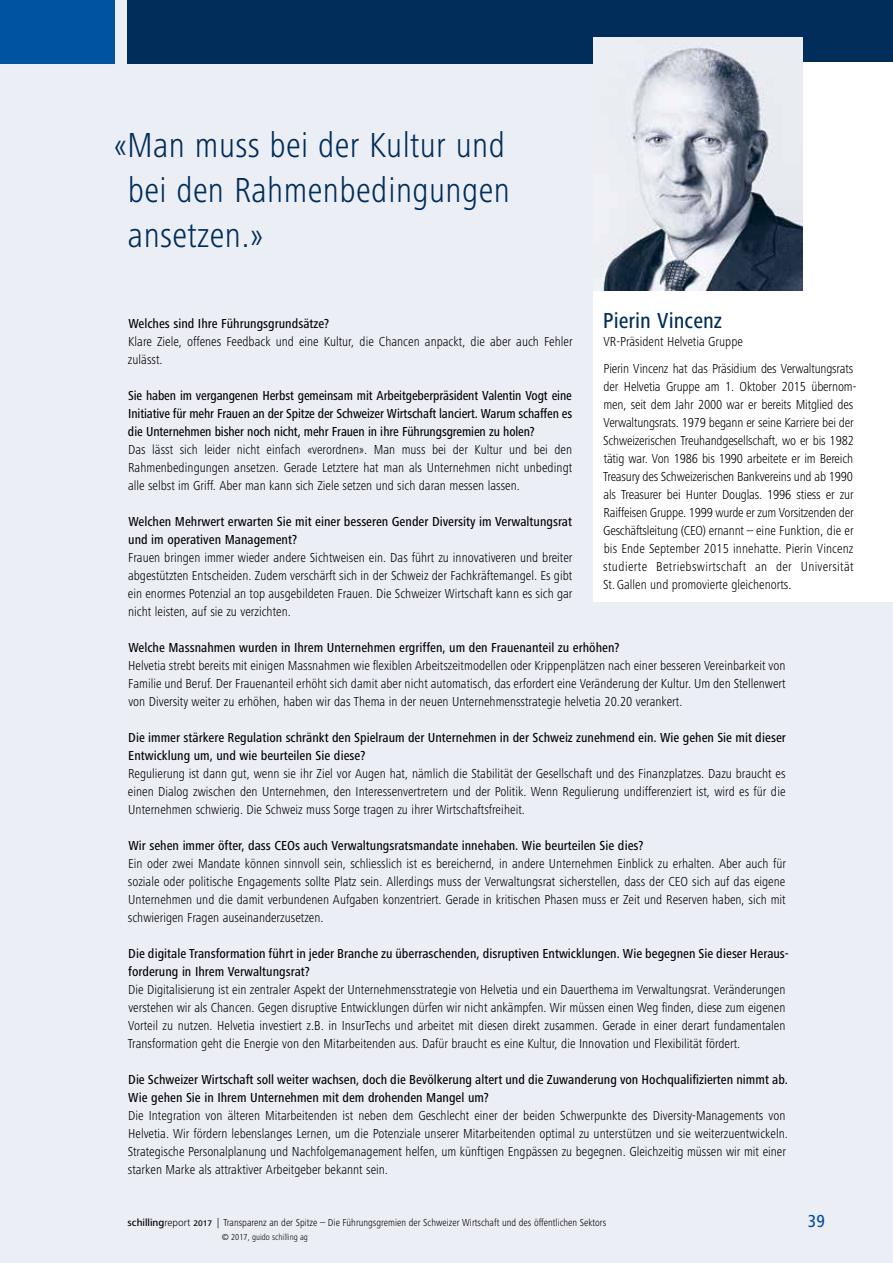
<style>
.page{position:relative;width:893px;height:1263px;background:#eceef5}
.page>*{position:absolute;margin:0;border:0;box-sizing:border-box;transform-origin:0 0}
.t1{font:300 condensed 36px/45px "Frutiger Next Pro";letter-spacing:.01em;color:#002d59}
.t2{font:500 condensed 22.5px "Frutiger Next Pro";color:#002d59}
.t3{font:500 condensed 18px "Frutiger Next Pro";color:#004d9d}
.t4{font:300 condensed 13.5px/18px "Frutiger Next Pro";color:#000;text-align:justify}
.t5{font:500 condensed 13.5px/18px "Frutiger Next Pro";color:#000}
.t6{font:300 condensed 10.5px "Frutiger Next Pro";color:#000}
.t7{font:300 condensed 9px "Frutiger Next Pro";color:#000}
.s1{font-weight:500;font-stretch:normal}
.s2{font-stretch:normal}
.s3{font-weight:500;font-stretch:normal;font-size:8.4px}
</style>
<div class="page">
<div style="left:128px;top:0;width:765px;height:64px;background:#002d59"></div>
<div style="left:0;top:0;width:115px;height:64px;background:#0053a1"></div>
<div style="left:594px;top:62px;width:299px;height:540px;background:#fff"></div>
<img style="left:594px;top:38px;width:208px;height:252px">
<h1 class="t1" style="left:128px;top:123px;width:383px;text-indent:-14px">«Man muss bei der Kultur und bei den Rahmenbedingungen ansetzen.»</h1>
<h2 class="t2" style="left:603px;top:308px;width:121px">Pierin Vincenz</h2>
<p class="t4" style="left:604px;top:328px;width:251px;line-height:27px">VR-Präsident Helvetia Gruppe<br>Pierin Vincenz hat das Präsidium des Verwaltungsrats</p>
<p class="t4" style="left:603px;top:378px;width:255px;text-align:left">der Helvetia Gruppe am 1. Oktober 2015 übernom&shy;men, seit dem Jahr 2000 war er bereits Mitglied des Verwaltungsrats. 1979 begann er seine Karriere bei der Schweizerischen Treuhandgesellschaft, wo er bis 1982 tätig war. Von 1986 bis 1990 arbeitete er im Bereich Treasury des Schweizerischen Bankvereins und ab 1990 als Treasurer bei Hunter Douglas. 1996 stiess er zur Raiffeisen Gruppe. 1999 wurde er zum Vorsitzenden der Geschäftsleitung (CEO) ernannt – eine Funktion, die er bis Ende September 2015 innehatte. Pierin Vincenz studierte Betriebswirtschaft an der Universität St.Gallen und promovierte gleichenorts.</p>
<p class="t5" style="left:128px;top:315px;width:202px">Welches sind Ihre Führungsgrundsätze?</p>
<p class="t4" style="left:128px;top:333px;width:446px">Klare Ziele, offenes Feedback und eine Kultur, die Chancen anpackt, die aber auch Fehler zulässt.</p>
<p class="t5" style="left:128px;top:387px;width:446px;text-align:justify">Sie haben im vergangenen Herbst gemeinsam mit Arbeitgeberpräsident Valentin Vogt eine Initiative für mehr Frauen an der Spitze der Schweizer Wirtschaft lanciert. Warum schaffen es die Unternehmen bisher noch nicht, mehr Frauen in ihre Führungsgremien zu holen?</p>
<p class="t4" style="left:128px;top:441px;width:446px">Das lässt sich leider nicht einfach «verordnen». Man muss bei der Kultur und bei den Rahmenbedingungen ansetzen. Gerade Letztere hat man als Unternehmen nicht unbedingt alle selbst im Griff. Aber man kann sich Ziele setzen und sich daran messen lassen.</p>
<p class="t5" style="left:128px;top:513px;width:445px">Welchen Mehrwert erwarten Sie mit einer besseren Gender Diversity im Verwaltungsrat und im operativen Management?</p>
<p class="t4" style="left:128px;top:549px;width:446px">Frauen bringen immer wieder andere Sichtweisen ein. Das führt zu innovativeren und breiter abgestützten Entscheiden. Zudem verschärft sich in der Schweiz der Fachkräftemangel. Es gibt ein enormes Potenzial an top ausgebildeten Frauen. Die Schweizer Wirtschaft kann es sich gar nicht leisten, auf sie zu verzichten.</p>
<p class="t5" style="left:128px;top:639px;width:493px">Welche Massnahmen wurden in Ihrem Unternehmen ergriffen, um den Frauenanteil zu erhöhen?</p>
<p class="t4" style="left:128px;top:657px;width:659px">Helvetia strebt bereits mit einigen Massnahmen wie flexiblen Arbeitszeitmodellen oder Krippenplätzen nach einer besseren Vereinbarkeit von Familie und Beruf. Der Frauenanteil erhöht sich damit aber nicht automatisch, das erfordert eine Veränderung der Kultur. Um den Stellenwert von Diversity weiter zu erhöhen, haben wir das Thema in der neuen Unternehmensstrategie helvetia 20.20 verankert.</p>
<p class="t5" style="left:128px;top:729px;width:659px">Die immer stärkere Regulation schränkt den Spielraum der Unternehmen in der Schweiz zunehmend ein. Wie gehen Sie mit dieser<br>Entwicklung um, und wie beurteilen Sie diese?</p>
<p class="t4" style="left:128px;top:765px;width:659px">Regulierung ist dann gut, wenn sie ihr Ziel vor Augen hat, nämlich die Stabilität der Gesellschaft und des Finanzplatzes. Dazu braucht es einen Dialog zwischen den Unternehmen, den Interessenvertretern und der Politik. Wenn Regulierung undifferenziert ist, wird es für die Unternehmen schwierig. Die Schweiz muss Sorge tragen zu ihrer Wirtschaftsfreiheit.</p>
<p class="t5" style="left:128px;top:837px;width:517px">Wir sehen immer öfter, dass CEOs auch Verwaltungsratsmandate innehaben. Wie beurteilen Sie dies?</p>
<p class="t4" style="left:128px;top:854px;width:660px">Ein oder zwei Mandate können sinnvoll sein, schliesslich ist es bereichernd, in andere Unternehmen Einblick zu erhalten. Aber auch für soziale oder politische Engagements sollte Platz sein. Allerdings muss der Verwaltungsrat sicherstellen, dass der CEO sich auf das eigene Unternehmen und die damit verbundenen Aufgaben konzentriert. Gerade in kritischen Phasen muss er Zeit und Reserven haben, sich mit schwierigen Fragen auseinanderzusetzen.</p>
<p class="t5" style="left:128px;top:944px;width:662px">Die digitale Transformation führt in jeder Branche zu überraschenden, disruptiven Entwicklungen. Wie begegnen Sie dieser Heraus&shy;forderung in Ihrem Verwaltungsrat?</p>
<p class="t4" style="left:128px;top:980px;width:659px">Die Digitalisierung ist ein zentraler Aspekt der Unternehmensstrategie von Helvetia und ein Dauerthema im Verwaltungsrat. Veränderungen verstehen wir als Chancen. Gegen disruptive Entwicklungen dürfen wir nicht ankämpfen. Wir müssen einen Weg finden, diese zum eigenen Vorteil zu nutzen. Helvetia investiert z.B. in InsurTechs und arbeitet mit diesen direkt zusammen. Gerade in einer derart fundamentalen Transformation geht die Energie von den Mitarbeitenden aus. Dafür braucht es eine Kultur, die Innovation und Flexibilität fördert.</p>
<p class="t5" style="left:128px;top:1070px;width:661px">Die Schweizer Wirtschaft soll weiter wachsen, doch die Bevölkerung altert und die Zuwanderung von Hochqualifizierten nimmt ab.<br>Wie gehen Sie in Ihrem Unternehmen mit dem drohenden Mangel um?</p>
<p class="t4" style="left:128px;top:1106px;width:662px;text-align:left">Die Integration von älteren Mitarbeitenden ist neben dem Geschlecht einer der beiden Schwerpunkte des Diversity-Managements von Helvetia. Wir fördern lebenslanges Lernen, um die Potenziale unserer Mitarbeitenden optimal zu unterstützen und sie weiterzuentwickeln.<br>Strategische Personalplanung und Nachfolgemanagement helfen, um künftigen Engpässen zu begegnen. Gleichzeitig müssen wir mit einer starken Marke als attraktiver Arbeitgeber bekannt sein.</p>
<p class="t6" style="left:128px;top:1216px;width:480px"><span class="s1">schilling</span><span class="s2">report</span> <span class="s3">2017</span> | Transparenz an der Spitze – Die Führungsgremien der Schweizer Wirtschaft und des öffentlichen Sektors</p>
<p class="t7" style="left:222px;top:1232px;width:88px">© 2017, guido schilling ag</p>
<h3 class="t3" style="left:808px;top:1211px;width:19px">39</h3>
</div>
